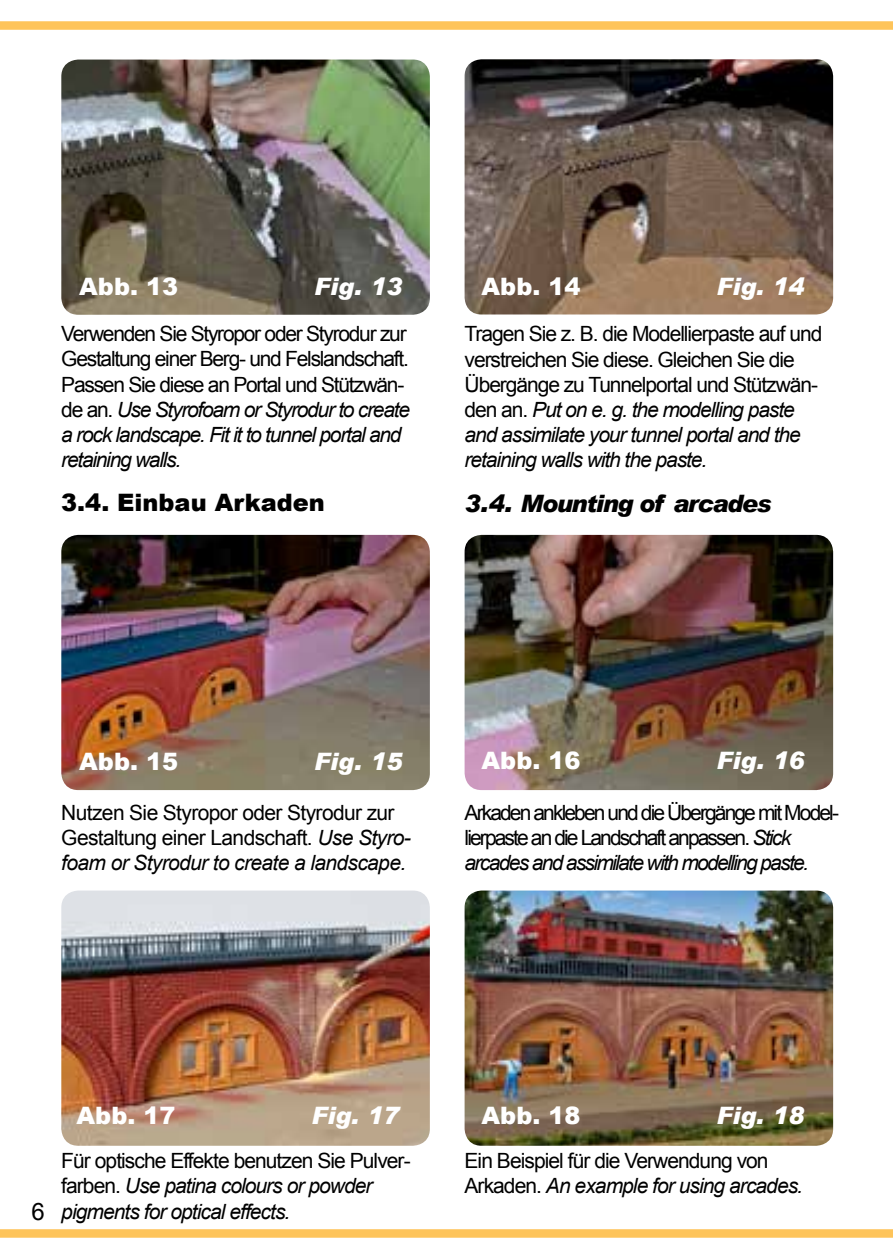
<style>
.page{position:relative;width:893px;height:1259px;background:#fff}
.page>*{position:absolute;margin:0;border:0;box-sizing:border-box;transform-origin:0 0}
.t1{font:900 24px "Arial";color:#fff}
.t2{font:italic 900 24px "Arial";color:#fff}
.t3{font:italic 900 24px "Arial";letter-spacing:-.05em;color:#000}
.t4{font:900 24px "Arial";color:#000}
.t5{font:24px "Arial";color:#000}
.t6{font:21px/25.2px "Arial";letter-spacing:-.05em;color:#000}
.t7{font:21px/25.2px "Arial";letter-spacing:-.09em;color:#000}
.t8{font:21px/25.2px "Arial";letter-spacing:-.03em;color:#000}
.t9{font:italic 21px/25.2px "Arial";letter-spacing:-.045em;color:#000}
.s1{font-style:italic}
.s2{font-style:normal}
</style>
<div class="page">
<div style="left:0;top:21px;width:893px;height:9px;background:#fec45a"></div>
<div style="left:0;top:1229px;width:893px;height:8px;background:#fec45a"></div>
<img style="left:465px;top:535px;width:368px;height:255px">
<img style="left:61px;top:890px;width:369px;height:255px">
<img style="left:61px;top:535px;width:369px;height:255px">
<img style="left:465px;top:890px;width:368px;height:255px">
<img style="left:61px;top:60px;width:369px;height:255px">
<img style="left:465px;top:59px;width:368px;height:255px">
<p class="t1" style="left:79px;top:269px;width:100px">Abb. 13</p>
<p class="t2" style="left:314px;top:272px;width:89px">Fig. 13</p>
<p class="t1" style="left:481px;top:269px;width:100px">Abb. 14</p>
<p class="t2" style="left:716px;top:272px;width:89px">Fig. 14</p>
<p class="t6" style="left:61px;top:321px;width:350px">Verwenden Sie Styropor oder Styrodur zur Gestaltung einer Berg- und Felslandschaft.<br>Passen Sie diese an Portal und Stützwän&shy;de an. <span class="s1">Use Styrofoam or Styrodur to create a rock landscape. Fit it to tunnel portal and retaining walls.</span></p>
<p class="t6" style="left:465px;top:321px;width:359px">Tragen Sie z. B. die Modellierpaste auf und verstreichen Sie diese. Gleichen Sie die Übergänge zu Tunnelportal und Stützwän&shy;den an. <span class="s1">Put on e. g. the modelling paste and assimilate your tunnel portal and the retaining walls with the paste.</span></p>
<p class="t4" style="left:61px;top:485px;width:265px">3.4. Einbau Arkaden</p>
<p class="t3" style="left:465px;top:488px;width:308px">3.4. Mounting of arcades</p>
<p class="t1" style="left:79px;top:743px;width:100px">Abb. 15</p>
<p class="t2" style="left:314px;top:746px;width:89px">Fig. 15</p>
<p class="t8" style="left:61px;top:800px;width:351px">Nutzen Sie Styropor oder Styrodur zur<br>Gestaltung einer Landschaft. <span class="s1">Use Styro&shy;foam or Styrodur to create a landscape.</span></p>
<p class="t1" style="left:482px;top:742px;width:100px">Abb. 16</p>
<p class="t2" style="left:717px;top:745px;width:89px">Fig. 16</p>
<p class="t7" style="left:465px;top:800px;width:376px">Arkaden ankleben und die Übergänge mit Model&shy;lierpaste an die Landschaft anpassen. <span class="s1">Stick arcades and assimilate with modelling paste.</span></p>
<p class="t5" style="left:32px;top:1195px;width:15px">6</p>
<p class="t1" style="left:77px;top:1098px;width:100px">Abb. 17</p>
<p class="t2" style="left:312px;top:1100px;width:89px">Fig. 17</p>
<p class="t9" style="left:61px;top:1148px;width:351px"><span class="s2">Für optische Effekte benutzen Sie Pulver&shy;farben.</span> Use patina colours or powder pigments for optical effects.</p>
<p class="t1" style="left:481px;top:1098px;width:100px">Abb. 18</p>
<p class="t2" style="left:716px;top:1100px;width:89px">Fig. 18</p>
<p class="t6" style="left:465px;top:1148px;width:340px">Ein Beispiel für die Verwendung von<br>Arkaden. <span class="s1">An example for using arcades.</span></p>
</div>
